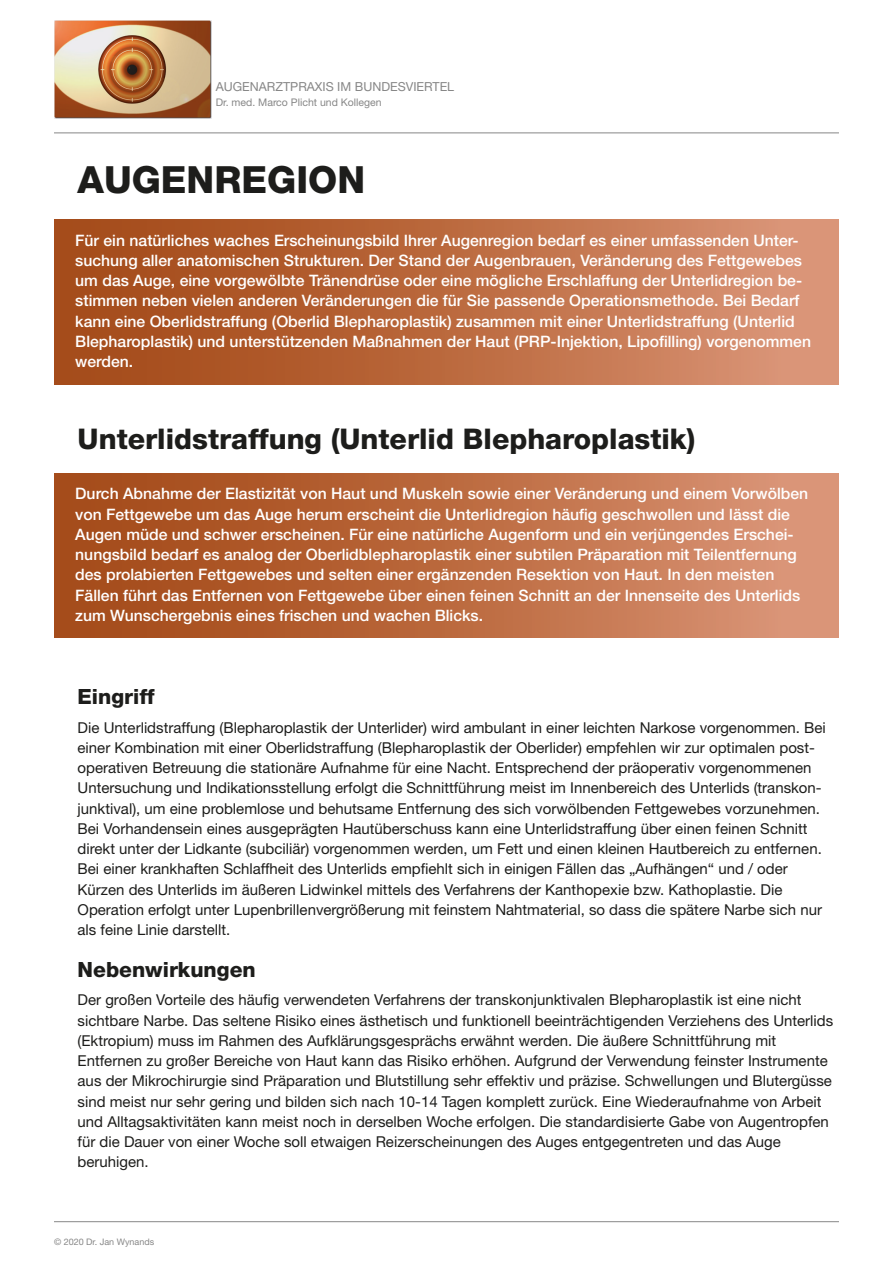
<style>
.page{position:relative;width:893px;height:1263px;background:#fff}
.page>*{position:absolute;margin:0;border:0;box-sizing:border-box;transform-origin:0 0}
.t1{font:800 37.5px "Helvetica Neue LT Std";color:#1d1d1b}
.t2{font:800 28.5px "Helvetica Neue LT Std";color:#1d1d1b}
.t3{font:800 21px "Helvetica Neue LT Std";color:#1d1d1b}
.t4{font:500 15.75px/20.2px "Helvetica Neue LT Std";color:#fff}
.t5{font:15px/20.2px "Helvetica Neue LT Std";color:#1d1d1b}
.t6{font:12.45px "Helvetica Neue LT Std";color:#878787}
.t7{font:10.5px "Helvetica Neue LT Std";color:#878787}
.t8{font:9px "Helvetica Neue LT Std";color:#878787}
</style>
<div class="page">
<img style="left:54px;top:21px;width:157px;height:97px">
<hr style="left:54px;top:132px;width:785px;height:1px;background:#878787">
<hr style="left:54px;top:1221px;width:785px;height:1px;background:#878787">
<div style="left:54px;top:220px;width:785px;height:164px;background:linear-gradient(to right,#9f440f,#db9577)"></div>
<div style="left:54px;top:473px;width:785px;height:165px;background:linear-gradient(to right,#9f440f,#db9577)"></div>
<p class="t6" style="left:216px;top:79px;width:240px">AUGENARZTPRAXIS IM BUNDESVIERTEL</p>
<p class="t7" style="left:216px;top:96px;width:167px">Dr. med. Marco Plicht und Kollegen</p>
<h1 class="t1" style="left:78px;top:157px;width:289px">AUGENREGION</h1>
<p class="t4" style="left:75px;top:230px;width:737px">Für ein natürliches waches Erscheinungsbild Ihrer Augenregion bedarf es einer umfassenden Unter&shy;suchung aller anatomischen Strukturen. Der Stand der Augenbrauen, Veränderung des Fettgewebes um das Auge, eine vorgewölbte Tränendrüse oder eine mögliche Erschlaffung der Unterlidregion be&shy;stimmen neben vielen anderen Veränderungen die für Sie passende Operationsmethode. Bei Bedarf kann eine Oberlidstraffung (Oberlid Blepharoplastik) zusammen mit einer Unterlidstraffung (Unterlid Blepharoplastik) und unterstützenden Maßnahmen der Haut (PRP-Injektion, Lipofilling) vorgenommen werden.</p>
<h2 class="t2" style="left:78px;top:421px;width:619px">Unterlidstraffung (Unterlid Blepharoplastik)</h2>
<p class="t4" style="left:75px;top:483px;width:734px">Durch Abnahme der Elastizität von Haut und Muskeln sowie einer Veränderung und einem Vorwölben von Fettgewebe um das Auge herum erscheint die Unterlidregion häufig geschwollen und lässt die Augen müde und schwer erscheinen. Für eine natürliche Augenform und ein verjüngendes Erschei&shy;nungsbild bedarf es analog der Oberlidblepharoplastik einer subtilen Präparation mit Teilentfernung des prolabierten Fettgewebes und selten einer ergänzenden Resektion von Haut. In den meisten Fällen führt das Entfernen von Fettgewebe über einen feinen Schnitt an der Innenseite des Unterlids zum Wunschergebnis eines frischen und wachen Blicks.</p>
<h3 class="t3" style="left:78px;top:684px;width:78px">Eingriff</h3>
<p class="t5" style="left:78px;top:717px;width:750px">Die Unterlidstraffung (Blepharoplastik der Unterlider) wird ambulant in einer leichten Narkose vorgenommen. Bei einer Kombination mit einer Oberlidstraffung (Blepharoplastik der Oberlider) empfehlen wir zur optimalen post&shy;operativen Betreuung die stationäre Aufnahme für eine Nacht. Entsprechend der präoperativ vorgenommenen Untersuchung und Indikationsstellung erfolgt die Schnittführung meist im Innenbereich des Unterlids (transkon&shy;junktival), um eine problemlose und behutsame Entfernung des sich vorwölbenden Fettgewebes vorzunehmen.<br>Bei Vorhandensein eines ausgeprägten Hautüberschuss kann eine Unterlidstraffung über einen feinen Schnitt direkt unter der Lidkante (subciliär) vorgenommen werden, um Fett und einen kleinen Hautbereich zu entfernen.<br>Bei einer krankhaften Schlaffheit des Unterlids empfiehlt sich in einigen Fällen das „Aufhängen“ und / oder Kürzen des Unterlids im äußeren Lidwinkel mittels des Verfahrens der Kanthopexie bzw. Kathoplastie. Die Operation erfolgt unter Lupenbrillenvergrößerung mit feinstem Nahtmaterial, so dass die spätere Narbe sich nur als feine Linie darstellt.</p>
<h3 class="t3" style="left:78px;top:957px;width:180px">Nebenwirkungen</h3>
<p class="t5" style="left:78px;top:990px;width:757px">Der großen Vorteile des häufig verwendeten Verfahrens der transkonjunktivalen Blepharoplastik ist eine nicht sichtbare Narbe. Das seltene Risiko eines ästhetisch und funktionell beeinträchtigenden Verziehens des Unterlids (Ektropium) muss im Rahmen des Aufklärungsgesprächs erwähnt werden. Die äußere Schnittführung mit Entfernen zu großer Bereiche von Haut kann das Risiko erhöhen. Aufgrund der Verwendung feinster Instrumente aus der Mikrochirurgie sind Präparation und Blutstillung sehr effektiv und präzise. Schwellungen und Blutergüsse sind meist nur sehr gering und bilden sich nach 10-14 Tagen komplett zurück. Eine Wiederaufnahme von Arbeit und Alltagsaktivitäten kann meist noch in derselben Woche erfolgen. Die standardisierte Gabe von Augentropfen für die Dauer von einer Woche soll etwaigen Reizerscheinungen des Auges entgegentreten und das Auge beruhigen.</p>
<p class="t8" style="left:54px;top:1237px;width:102px">© 2020 Dr. Jan Wynands</p>
</div>
